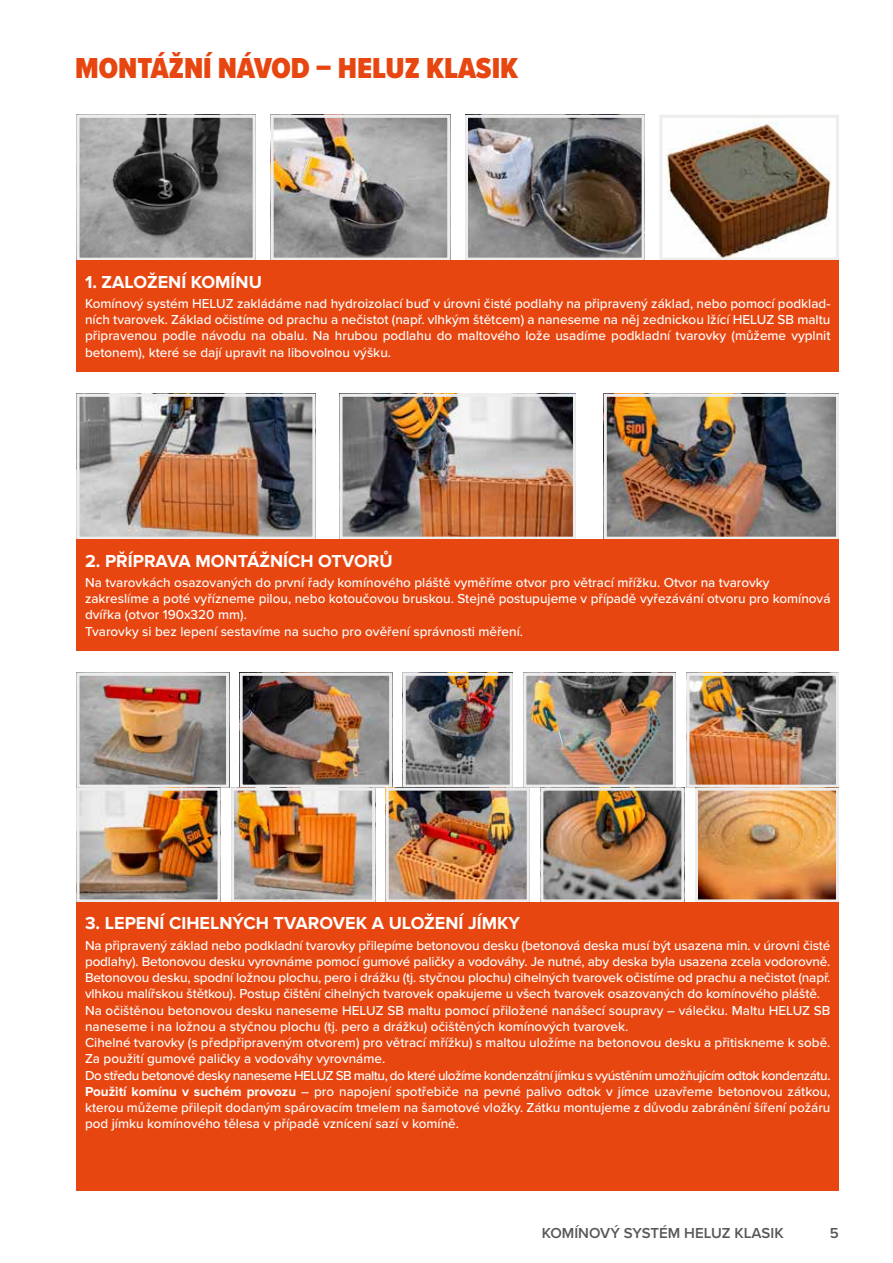
<style>
.page{position:relative;width:893px;height:1263px;background:#fff}
.page>*{position:absolute;margin:0;border:0;box-sizing:border-box;transform-origin:0 0}
.t1{font:900 30px "Proxima Nova Cond";color:#e84610}
.t2{font:700 18px "Proxima Nova";color:#fff}
.t3{font:600 15px "Proxima Nova";color:#575756}
.t4{font:500 13.5px/16.2px "Proxima Nova";color:#fff}
.s1{font-weight:700}
</style>
<div class="page">
<img style="left:81px;top:119px;width:171px;height:138px">
<div style="left:77px;top:115px;width:179px;height:146px;border:3px solid #ededed"></div>
<img style="left:81px;top:677px;width:144px;height:107px">
<div style="left:77px;top:673px;width:152px;height:115px;border:3px solid #ededed"></div>
<img style="left:81px;top:792px;width:136px;height:106px">
<div style="left:77px;top:788px;width:144px;height:114px;border:3px solid #ededed"></div>
<img style="left:244px;top:677px;width:144px;height:107px">
<div style="left:240px;top:673px;width:152px;height:115px;border:3px solid #ededed"></div>
<img style="left:235px;top:792px;width:136px;height:106px">
<div style="left:231px;top:788px;width:144px;height:114px;border:3px solid #ededed"></div>
<img style="left:407px;top:677px;width:102px;height:107px">
<div style="left:403px;top:673px;width:110px;height:115px;border:3px solid #ededed"></div>
<img style="left:390px;top:792px;width:136px;height:106px">
<div style="left:386px;top:788px;width:144px;height:114px;border:3px solid #ededed"></div>
<img style="left:527px;top:677px;width:145px;height:107px">
<div style="left:523px;top:673px;width:153px;height:115px;border:3px solid #ededed"></div>
<img style="left:544px;top:792px;width:136px;height:106px">
<div style="left:540px;top:788px;width:144px;height:114px;border:3px solid #ededed"></div>
<img style="left:690px;top:677px;width:145px;height:107px">
<div style="left:686px;top:673px;width:153px;height:115px;border:3px solid #ededed"></div>
<img style="left:699px;top:792px;width:136px;height:106px">
<div style="left:695px;top:788px;width:144px;height:114px;border:3px solid #ededed"></div>
<img style="left:81px;top:398px;width:230px;height:138px">
<div style="left:77px;top:394px;width:238px;height:146px;border:3px solid #ededed"></div>
<img style="left:275px;top:119px;width:171px;height:138px">
<div style="left:271px;top:115px;width:179px;height:146px;border:3px solid #ededed"></div>
<img style="left:344px;top:398px;width:228px;height:138px">
<div style="left:340px;top:394px;width:236px;height:146px;border:3px solid #ededed"></div>
<img style="left:469px;top:119px;width:172px;height:138px">
<div style="left:465px;top:115px;width:180px;height:146px;border:3px solid #ededed"></div>
<img style="left:608px;top:398px;width:227px;height:138px">
<div style="left:604px;top:394px;width:235px;height:146px;border:3px solid #ededed"></div>
<img style="left:666px;top:122px;width:165px;height:135px">
<div style="left:659px;top:115px;width:180px;height:146px;border:3px solid #ededed"></div>
<div style="left:77px;top:261px;width:762px;height:111px;background:#e84610"></div>
<div style="left:77px;top:540px;width:762px;height:111px;background:#e84610"></div>
<div style="left:77px;top:902px;width:762px;height:289px;background:#e84610"></div>
<h1 class="t1" style="left:75px;top:46px;width:445px">MONTÁŽNÍ NÁVOD – HELUZ KLASIK</h1>
<h2 class="t2" style="left:85px;top:271px;width:178px">1. ZALOŽENÍ KOMÍNU</h2>
<p class="t4" style="left:85px;top:295px;width:747px;text-align:justify">Komínový systém HELUZ zakládáme nad hydroizolací buď v úrovni čisté podlahy na připravený základ, nebo pomocí podklad&shy;ních tvarovek. Základ očistíme od prachu a nečistot (např. vlhkým štětcem) a naneseme na něj zednickou lžící HELUZ SB maltu připravenou podle návodu na obalu. Na hrubou podlahu do maltového lože usadíme podkladní tvarovky (můžeme vyplnit betonem), které se dají upravit na libovolnou výšku.</p>
<h2 class="t2" style="left:85px;top:550px;width:309px">2. PŘÍPRAVA MONTÁŽNÍCH OTVORŮ</h2>
<p class="t4" style="left:85px;top:574px;width:747px">Na tvarovkách osazovaných do první řady komínového pláště vyměříme otvor pro větrací mřížku. Otvor na tvarovky zakreslíme a poté vyřízneme pilou, nebo kotoučovou bruskou. Stejně postupujeme v případě vyřezávání otvoru pro komínová dvířka (otvor 190x320 mm).<br>Tvarovky si bez lepení sestavíme na sucho pro ověření správnosti měření.</p>
<h2 class="t2" style="left:85px;top:913px;width:436px">3. LEPENÍ CIHELNÝCH TVAROVEK A ULOŽENÍ JÍMKY</h2>
<p class="t4" style="left:85px;top:937px;width:747px">Na připravený základ nebo podkladní tvarovky přilepíme betonovou desku (betonová deska musí být usazena min. v úrovni čisté podlahy). Betonovou desku vyrovnáme pomocí gumové paličky a vodováhy. Je nutné, aby deska byla usazena zcela vodorovně.<br>Betonovou desku, spodní ložnou plochu, pero i drážku (tj. styčnou plochu) cihelných tvarovek očistíme od prachu a nečistot (např. vlhkou malířskou štětkou). Postup čištění cihelných tvarovek opakujeme u všech tvarovek osazovaných do komínového pláště.<br>Na očištěnou betonovou desku naneseme HELUZ SB maltu pomocí přiložené nanášecí soupravy – válečku. Maltu HELUZ SB naneseme i na ložnou a styčnou plochu (tj. pero a drážku) očištěných komínových tvarovek.<br>Cihelné tvarovky (s předpřipraveným otvorem) pro větrací mřížku) s maltou uložíme na betonovou desku a přitiskneme k sobě.<br>Za použití gumové paličky a vodováhy vyrovnáme.<br>Do středu betonové desky naneseme HELUZ SB maltu, do které uložíme kondenzátní jímku s vyústěním umožňujícím odtok kondenzátu.<br><span class="s1">Použití komínu v suchém provozu</span> – pro napojení spotřebiče na pevné palivo odtok v jímce uzavřeme betonovou zátkou, kterou můžeme přilepit dodaným spárovacím tmelem na šamotové vložky. Zátku montujeme z důvodu zabránění šíření požáru pod jímku komínového tělesa v případě vznícení sazí v komíně.</p>
<p class="t3" style="left:542px;top:1222px;width:244px">KOMÍNOVÝ SYSTÉM HELUZ KLASIK</p>
<p class="t3" style="left:830px;top:1222px;width:10px">5</p>
</div>
